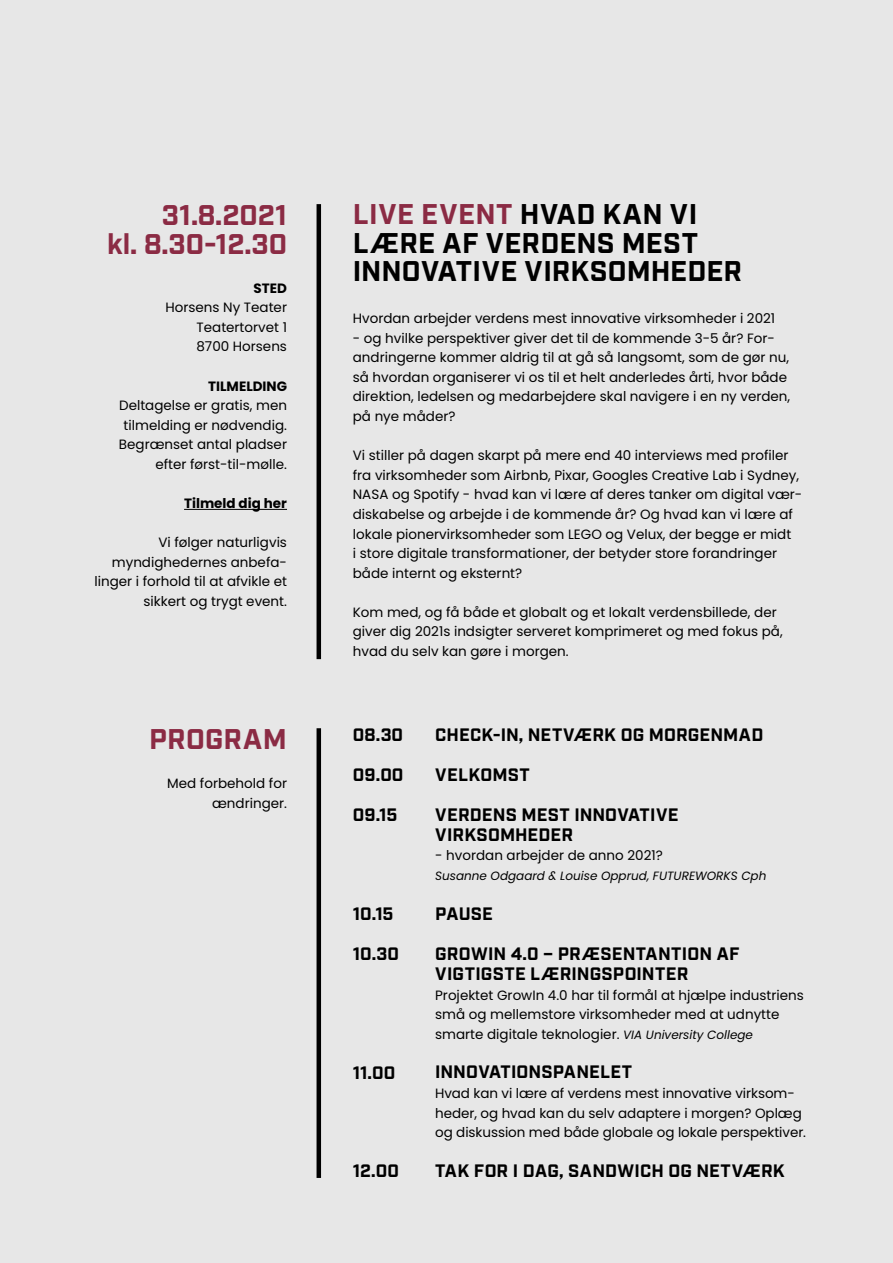
<style>
.page{position:relative;width:893px;height:1263px;background:#e7e7e7}
.page>*{position:absolute;margin:0;border:0;box-sizing:border-box;transform-origin:0 0}
.Mellem_h3{font:700 28.5px/28.5px "Industry";letter-spacing:.01em;color:#000}
.brød_p{font:700 28.5px "Industry";color:#8b2b44}
.Mellem_h3-2{font:700 28.5px "Industry";letter-spacing:.01em;color:#8b2b44}
.Mellem_h4{font:700 18px/20.2px "Industry";letter-spacing:.01em;color:#000}
.brød_p-2{font:13.5px/19.6px "Poppins";color:#000}
.brød_p-3{font:700 13.5px "Poppins";color:#000}
.navn_kursiv_p{font:italic 12px "Poppins";color:#000}
.s1{color:#8b2b44}
.s2{font-style:italic;font-size:12px}
</style>
<div class="page">
<hr style="left:184px;top:509px;width:103px;height:1px;background:#000">
<hr style="left:317px;top:204px;width:4px;height:455px;background:#000">
<hr style="left:317px;top:728px;width:4px;height:450px;background:#000">
<p class="brød_p" style="left:162px;top:198px;width:127px">31.8.2021</p>
<p class="brød_p" style="left:107px;top:227px;width:181px">kl. 8.30-12.30</p>
<p class="brød_p-3" style="left:254px;top:280px;width:35px">STED</p>
<p class="brød_p-2" style="left:165px;top:298px;width:123px">Horsens Ny Teater</p>
<p class="brød_p-2" style="left:197px;top:317px;width:92px">Teatertorvet 1</p>
<p class="brød_p-2" style="left:196px;top:337px;width:92px">8700 Horsens</p>
<p class="brød_p-3" style="left:208px;top:378px;width:80px">TILMELDING</p>
<p class="brød_p-2" style="left:119px;top:396px;width:170px;text-align:right">Deltagelse er gratis, men tilmelding er nødvendig.<br>Begrænset antal pladser efter først-til-mølle.</p>
<p class="brød_p-3" style="left:184px;top:495px;width:104px">Tilmeld dig her</p>
<p class="brød_p-2" style="left:94px;top:533px;width:194px;text-align:right">Vi følger naturligvis myndighedernes anbefa&shy;linger i forhold til at afvikle et sikkert og trygt event.</p>
<h3 class="Mellem_h3-2" style="left:149px;top:722px;width:139px">PROGRAM</h3>
<p class="brød_p-2" style="left:167px;top:774px;width:121px">Med forbehold for</p>
<p class="brød_p-2" style="left:212px;top:793px;width:76px">ændringer.</p>
<h3 class="Mellem_h3" style="left:353px;top:201px;width:391px"><span class="s1">LIVE EVENT</span> HVAD KAN VI<br>LÆRE AF VERDENS MEST<br>INNOVATIVE VIRKSOMHEDER</h3>
<p class="brød_p-2" style="left:353px;top:309px;width:424px">Hvordan arbejder verdens mest innovative virksomheder i 2021</p>
<p class="brød_p-2" style="left:353px;top:328px;width:439px">- og hvilke perspektiver giver det til de kommende 3-5 år? For&shy;andringerne kommer aldrig til at gå så langsomt, som de gør nu, så hvordan organiserer vi os til et helt anderledes årti, hvor både direktion, ledelsen og medarbejdere skal navigere i en ny verden, på nye måder?</p>
<p class="brød_p-2" style="left:353px;top:446px;width:451px">Vi stiller på dagen skarpt på mere end 40 interviews med profiler fra virksomheder som Airbnb, Pixar, Googles Creative Lab i Sydney, NASA og Spotify - hvad kan vi lære af deres tanker om digital vær&shy;diskabelse og arbejde i de kommende år? Og hvad kan vi lære af lokale pionervirksomheder som LEGO og Velux, der begge er midt<br>i store digitale transformationer, der betyder store forandringer både internt og eksternt?</p>
<p class="brød_p-2" style="left:353px;top:602px;width:431px">Kom med, og få både et globalt og et lokalt verdensbillede, der giver dig 2021s indsigter serveret komprimeret og med fokus på, hvad du selv kan gøre i morgen.</p>
<h4 class="Mellem_h4" style="left:353px;top:726px;width:52px">08.30</h4>
<h4 class="Mellem_h4" style="left:353px;top:766px;width:52px">09.00</h4>
<h4 class="Mellem_h4" style="left:353px;top:806px;width:46px">09.15</h4>
<h4 class="Mellem_h4" style="left:353px;top:905px;width:42px">10.15</h4>
<h4 class="Mellem_h4" style="left:353px;top:945px;width:48px">10.30</h4>
<h4 class="Mellem_h4" style="left:353px;top:1063px;width:44px">11.00</h4>
<h4 class="Mellem_h4" style="left:353px;top:1162px;width:48px">12.00</h4>
<h4 class="Mellem_h4" style="left:435px;top:725px;width:330px">CHECK-IN, NETVÆRK OG MORGENMAD</h4>
<h4 class="Mellem_h4" style="left:435px;top:765px;width:96px">VELKOMST</h4>
<h4 class="Mellem_h4" style="left:435px;top:805px;width:245px">VERDENS MEST INNOVATIVE<br>VIRKSOMHEDER</h4>
<p class="brød_p-2" style="left:435px;top:846px;width:229px">- hvordan arbejder de anno 2021?</p>
<p class="navn_kursiv_p" style="left:435px;top:869px;width:333px">Susanne Odgaard &amp; Louise Opprud, FUTUREWORKS Cph</p>
<h4 class="Mellem_h4" style="left:435px;top:904px;width:59px">PAUSE</h4>
<h4 class="Mellem_h4" style="left:435px;top:944px;width:306px">GROWIN 4.0 – PRÆSENTANTION AF<br>VIGTIGSTE LÆRINGSPOINTER</h4>
<p class="brød_p-2" style="left:435px;top:985px;width:370px">Projektet GrowIn 4.0 har til formål at hjælpe industriens små og mellemstore virksomheder med at udnytte smarte digitale teknologier. <span class="s2">VIA University College</span></p>
<h4 class="Mellem_h4" style="left:435px;top:1063px;width:198px">INNOVATIONSPANELET</h4>
<p class="brød_p-2" style="left:435px;top:1084px;width:372px">Hvad kan vi lære af verdens mest innovative virksom&shy;heder, og hvad kan du selv adaptere i morgen? Oplæg og diskussion med både globale og lokale perspektiver.</p>
<h4 class="Mellem_h4" style="left:435px;top:1161px;width:351px">TAK FOR I DAG, SANDWICH OG NETVÆRK</h4>
</div>
